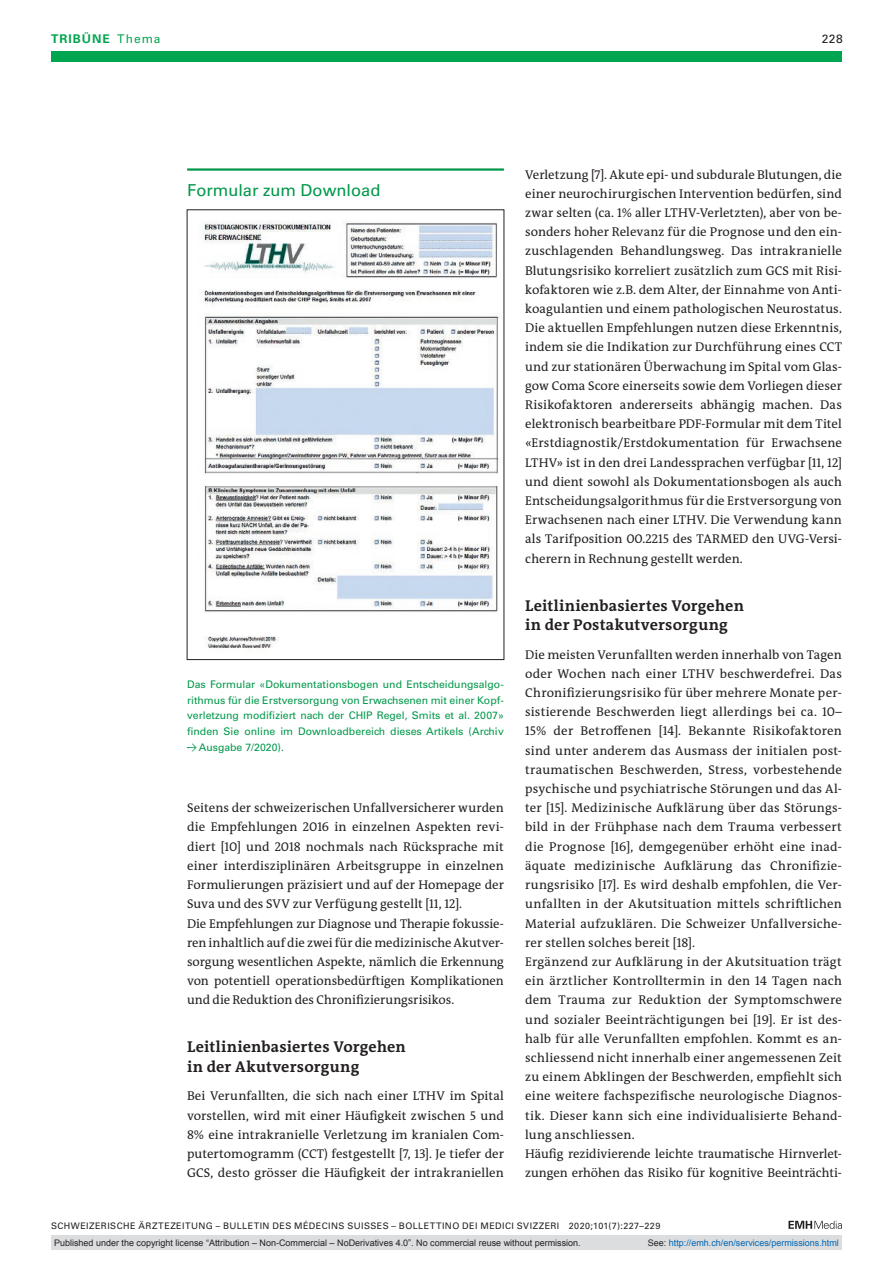
<style>
.page{position:relative;width:893px;height:1263px;background:#fff}
.page>*{position:absolute;margin:0;border:0;box-sizing:border-box;transform-origin:0 0}
.t1{font:16.5px "Univers LT Std";color:#00984a}
.t2{font:700 15.75px/19.2px "The Antiqua B W7";letter-spacing:.015em;color:#231f20}
.t3{font:12.75px/19.2px "The Antiqua B W5 Plain";letter-spacing:.01em;color:#231f20}
.t4{font:700 12px "Univers LT Std";letter-spacing:.085em;color:#00a54f}
.t5{font:12px "Univers LT Std";color:#231f20}
.t6{font:10.5px/15.8px "Univers LT Std";color:#00984a;text-align:justify}
.t7{font:9px "Arial";color:#231f20}
.t8{font:9px "Univers LT Std";letter-spacing:.05em;color:#231f20}
.t9{font:9px "Arial";color:#0166b3}
.s1{font-weight:400}
.s2{font-family:"The Antiqua B W5 Plain"}
.s3{color:#231f20}
</style>
<div class="page">
<svg style="left:788px;top:1221px;width:54px;height:8px"></svg>
<div style="left:51px;top:51px;width:791px;height:11px;background:#00a54f"></div>
<hr style="left:187px;top:168px;width:317px;height:3px;background:#00984a">
<img style="left:203px;top:221px;width:297px;height:428px">
<div style="left:51px;top:1235px;width:791px;height:15px;background:#dcdddf"></div>
<p class="t4" style="left:51px;top:31px;width:111px">TRIBÜNE <span class="s1">Thema</span></p>
<p class="t5" style="left:822px;top:31px;width:23px">228</p>
<p class="t1" style="left:187px;top:181px;width:195px">Formular zum Download</p>
<p class="t6" style="left:187px;top:676px;width:318px">Das Formular «Dokumentationsbogen und Entscheidungsalgo&shy;rithmus für die Erstversorgung von Erwachsenen mit einer Kopf&shy;verletzung modifiziert nach der CHIP Regel, Smits et al. 2007» finden Sie online im Downloadbereich dieses Artikels (Archiv</p>
<p class="t6" style="left:187px;top:739px;width:98px"><span class="s2">→</span> Ausgabe 7/2020).</p>
<p class="t3" style="left:187px;top:798px;width:318px">Seitens der schweizerischen Unfallversicherer wurden die Empfehlungen 2016 in einzelnen Aspekten revi&shy;diert [10] und 2018 nochmals nach Rücksprache mit einer interdisziplinären Arbeitsgruppe in einzelnen Formulierungen präzisiert und auf der Homepage der Suva und des SVV zur Verfügung gestellt [11, 12].<br>Die Empfehlungen zur Diagnose und Therapie fokussie&shy;ren inhaltlich auf die zwei für die medizinische Akutver&shy;sorgung wesentlichen Aspekte, nämlich die Erkennung von potentiell operationsbedürftigen Komplikationen und die Reduktion des Chronifizierungsrisikos.</p>
<p class="t2" style="left:187px;top:1037px;width:220px">Leitlinienbasiertes Vorgehen in der Akutversorgung</p>
<p class="t3" style="left:187px;top:1086px;width:318px;text-align:justify">Bei Verunfallten, die sich nach einer LTHV im Spital vorstellen, wird mit einer Häufigkeit zwischen 5 und 8% eine intrakranielle Verletzung im kranialen Com&shy;putertomogramm (CCT) festgestellt [7, 13]. Je tiefer der GCS, desto grösser die Häufigkeit der intrakraniellen</p>
<p class="t3" style="left:525px;top:165px;width:318px;text-align:justify">Verletzung [7]. Akute epi- und subdurale Blutungen, die einer neurochirurgischen Intervention bedürfen, sind zwar selten (ca. 1% aller LTHV-Verletzten), aber von be&shy;sonders hoher Relevanz für die Prognose und den ein&shy;zuschlagenden Behandlungsweg. Das intrakranielle Blutungsrisiko korreliert zusätzlich zum GCS mit Risi&shy;kofaktoren wie z.B. dem Alter, der Einnahme von Anti&shy;koagulantien und einem pathologischen Neurostatus.<br>Die aktuellen Empfehlungen nutzen diese Erkenntnis, indem sie die Indikation zur Durchführung eines CCT und zur stationären Überwachung im Spital vom Glas&shy;gow Coma Score einerseits sowie dem Vorliegen dieser Risikofaktoren andererseits abhängig machen. Das elektronisch bearbeitbare PDF-Formular mit dem Titel «Erstdiagnostik/Erstdokumentation für Erwachsene LTHV» ist in den drei Landessprachen verfügbar [11, 12] und dient sowohl als Dokumentationsbogen als auch Entscheidungsalgorithmus für die Erstversorgung von Erwachsenen nach einer LTHV. Die Verwendung kann als Tarifposition 00.2215 des TARMED den UVG-Versi&shy;cherern in Rechnung gestellt werden.</p>
<p class="t2" style="left:525px;top:596px;width:220px">Leitlinienbasiertes Vorgehen in der Postakutversorgung</p>
<p class="t3" style="left:525px;top:645px;width:318px">Die meisten Verunfallten werden innerhalb von Tagen oder Wochen nach einer LTHV beschwerdefrei. Das Chronifizierungsrisiko für über mehrere Monate per&shy;sistierende Beschwerden liegt allerdings bei ca. 10– 15% der Betroffenen [14]. Bekannte Risikofaktoren sind unter anderem das Ausmass der initialen post&shy;traumatischen Beschwerden, Stress, vorbestehende psychische und psychiatrische Störungen und das Al&shy;ter [15]. Medizinische Aufklärung über das Störungs&shy;bild in der Frühphase nach dem Trauma verbessert die Prognose [16], demgegenüber erhöht eine inad&shy;äquate medizinische Aufklärung das Chronifizie&shy;rungsrisiko [17]. Es wird deshalb empfohlen, die Ver&shy;unfallten in der Akutsituation mittels schriftlichen Material aufzuklären. Die Schweizer Unfallversiche&shy;rer stellen solches bereit [18].<br>Ergänzend zur Aufklärung in der Akutsituation trägt ein ärztlicher Kontrolltermin in den 14 Tagen nach dem Trauma zur Reduktion der Symptomschwere und sozialer Beeinträchtigungen bei [19]. Er ist des&shy;halb für alle Verunfallten empfohlen. Kommt es an&shy;schliessend nicht innerhalb einer angemessenen Zeit zu einem Abklingen der Beschwerden, empfiehlt sich eine weitere fachspezifische neurologische Diagnos&shy;tik. Dieser kann sich eine individualisierte Behand&shy;lung anschliessen.<br>Häufig rezidivierende leichte traumatische Hirnverlet&shy;zungen erhöhen das Risiko für kognitive Beeinträchti-</p>
<p class="t8" style="left:51px;top:1220px;width:611px">SCHWEIZERISCHE ÄRZTEZEITUNG – BULLETIN DES MÉDECINS SUISSES – BOLLETTINO DEI MEDICI SVIZZERI 2020;101(7):227–229</p>
<p class="t7" style="left:54px;top:1237px;width:528px">Published under the copyright license “Attribution – Non-Commercial – NoDerivatives 4.0”. No commercial reuse without permission.</p>
<p class="t9" style="left:648px;top:1237px;width:193px"><span class="s3">See:</span> http://emh.ch/en/services/permissions.html</p>
</div>
